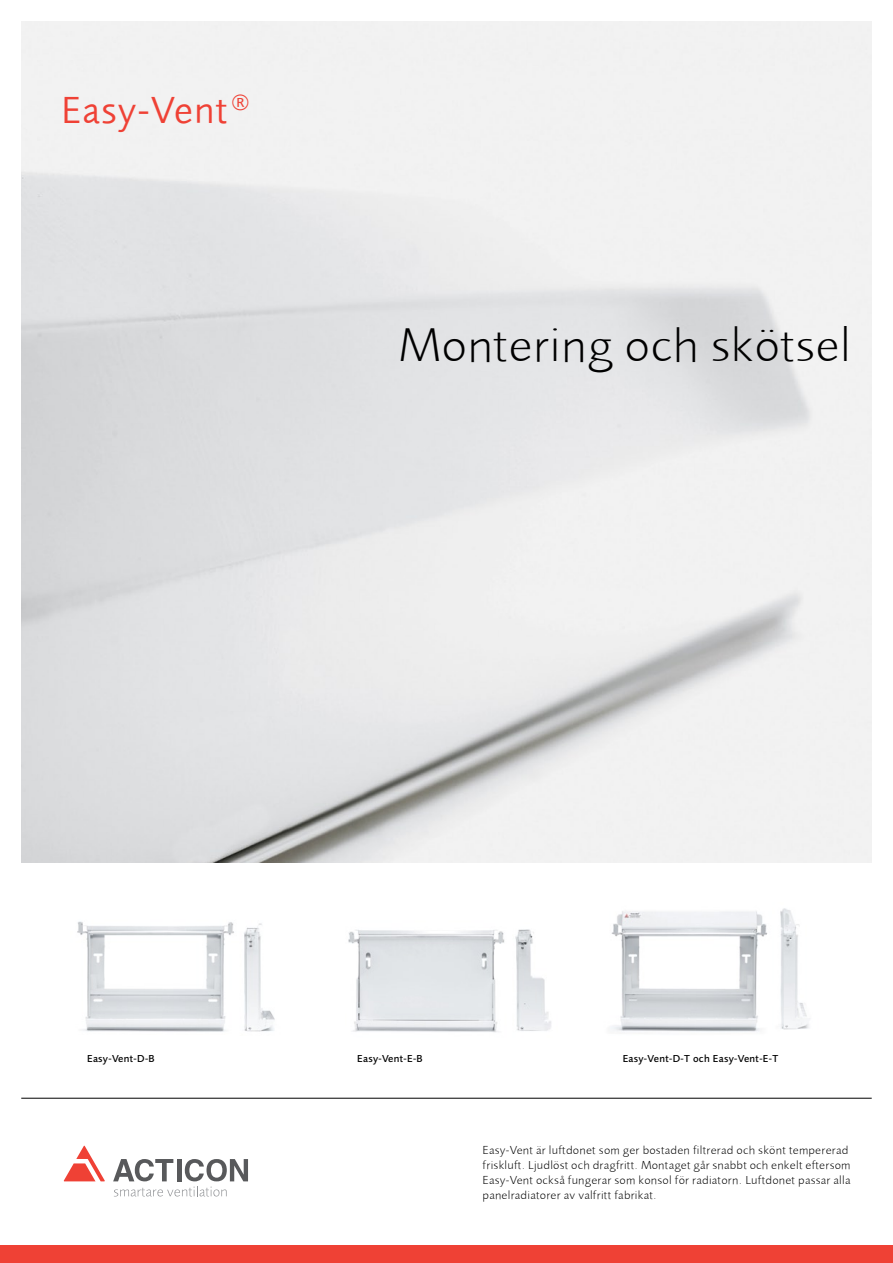
<style>
.page{position:relative;width:893px;height:1263px;background:#fff}
.page>*{position:absolute;margin:0;border:0;box-sizing:border-box;transform-origin:0 0}
.t1{font:300 48.75px "Foundry Sans";letter-spacing:.02em;color:#000}
.t2{font:38.85px "Foundry Sans";letter-spacing:.04em;color:#ef4135}
.t3{font:300 12px/15px "Foundry Sans";letter-spacing:.03em;color:#000}
.t4{font:500 10.5px "Foundry Sans";letter-spacing:.03em;color:#000}
</style>
<div class="page">
<div style="left:0;top:1246px;width:893px;height:17px;background:#ef4135"></div>
<img style="left:21px;top:21px;width:851px;height:841px">
<svg style="left:64px;top:1146px;width:41px;height:35px"></svg>
<svg style="left:113px;top:1159px;width:135px;height:37px"></svg>
<img style="left:244px;top:923px;width:31px;height:109px">
<img style="left:77px;top:921px;width:157px;height:111px">
<img style="left:515px;top:929px;width:36px;height:102px">
<img style="left:348px;top:930px;width:157px;height:102px">
<img style="left:780px;top:908px;width:30px;height:122px">
<img style="left:610px;top:911px;width:157px;height:121px">
<hr style="left:21px;top:1098px;width:851px;height:1px;background:#000">
<h2 class="t2" style="left:62px;top:88px;width:188px">Easy-Vent <sup>®</sup></h2>
<h1 class="t1" style="left:398px;top:316px;width:454px">Montering och skötsel</h1>
<p class="t4" style="left:87px;top:1052px;width:69px">Easy-Vent-D-B</p>
<p class="t4" style="left:357px;top:1052px;width:67px">Easy-Vent-E-B</p>
<p class="t4" style="left:623px;top:1052px;width:157px">Easy-Vent-D-T och Easy-Vent-E-T</p>
<p class="t3" style="left:483px;top:1142px;width:369px">Easy-Vent är luftdonet som ger bostaden filtrerad och skönt tempererad friskluft. Ljudlöst och dragfritt. Montaget går snabbt och enkelt eftersom Easy-Vent också fungerar som konsol för radiatorn. Luftdonet passar alla panelradiatorer av valfritt fabrikat.</p>
</div>
